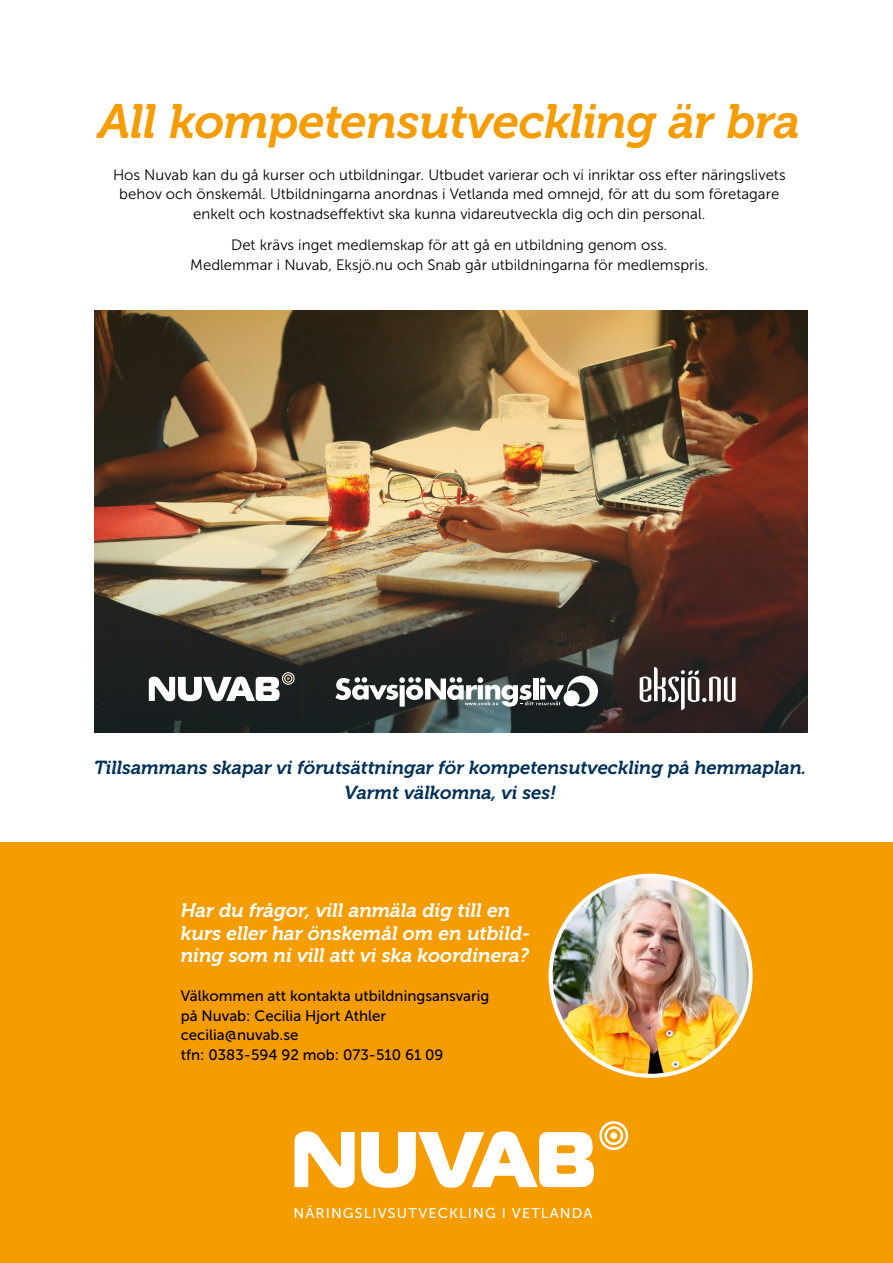
<style>
.page{position:relative;width:893px;height:1263px;background:#fff}
.page>*{position:absolute;margin:0;border:0;box-sizing:border-box;transform-origin:0 0}
.t1{font:italic 48px "Museo 700";letter-spacing:-.015em;color:#f59c00}
.t2{font:italic 19.5px/22.5px "Museo 700";color:#fff}
.t3{font:italic 18.75px/25px "Museo 700";color:#003158;text-align:center}
.t4{font:15px/19.5px "Museo Sans 300";color:#000;text-align:center}
.t5{font:15px/19.5px "Museo Sans 500";color:#000}
.t6{font:14.25px "Museo Sans 500";letter-spacing:.08em;color:#fff}
</style>
<div class="page">
<div style="left:0;top:842px;width:893px;height:421px;background:#f59c00"></div>
<img style="left:551px;top:876px;width:200px;height:200px;border-radius:100px">
<div style="left:549px;top:874px;width:204px;height:204px;border:4px solid #fff;border-radius:50%"></div>
<svg style="left:294px;top:1131px;width:300px;height:57px"></svg>
<div style="left:599px;top:1121px;width:29px;height:29px;border:3px solid #fff;border-radius:50%"></div>
<div style="left:604px;top:1126px;width:19px;height:19px;border:3px solid #fff;border-radius:50%"></div>
<div style="left:610px;top:1132px;width:7px;height:7px;background:#fff;border-radius:50%"></div>
<img style="left:94px;top:310px;width:713px;height:423px">
<svg style="left:149px;top:677px;width:131px;height:24px"></svg>
<div style="left:282px;top:672px;width:13px;height:13px;border:1px solid #fff;border-radius:50%"></div>
<div style="left:284px;top:674px;width:8px;height:8px;border:1px solid #fff;border-radius:50%"></div>
<svg style="left:335px;top:676px;width:263px;height:31px"></svg>
<div style="left:564px;top:690px;width:16px;height:16px;background:#fff;border-radius:50%"></div>
<svg style="left:640px;top:667px;width:95px;height:43px"></svg>
<h1 class="t1" style="left:98px;top:94px;width:703px">All kompetensutveckling är bra</h1>
<p class="t4" style="left:113px;top:165px;width:674px">Hos Nuvab kan du gå kurser och utbildningar. Utbudet varierar och vi inriktar oss efter näringslivets behov och önskemål. Utbildningarna anordnas i Vetlanda med omnejd, för att du som företagare enkelt och kostnadseffektivt ska kunna vidareutveckla dig och din personal.</p>
<p class="t4" style="left:190px;top:235px;width:520px">Det krävs inget medlemskap för att gå en utbildning genom oss.<br>Medlemmar i Nuvab, Eksjö.nu och Snab går utbildningarna för medlemspris.</p>
<p class="t3" style="left:94px;top:755px;width:714px">Tillsammans skapar vi förutsättningar för kompetensutveckling på hemmaplan.<br>Varmt välkomna, vi ses!</p>
<h2 class="t2" style="left:181px;top:899px;width:351px">Har du frågor, vill anmäla dig till en kurs eller har önskemål om en utbild&shy;ning som ni vill att vi ska koordinera?</h2>
<p class="t5" style="left:181px;top:986px;width:310px">Välkommen att kontakta utbildningsansvarig på Nuvab: Cecilia Hjort Athler cecilia@nuvab.se<br>tfn: 0383-594 92 mob: 073-510 61 09</p>
<p class="t6" style="left:293px;top:1205px;width:300px">NÄRINGSLIVSUTVECKLING I VETLANDA</p>
</div>
